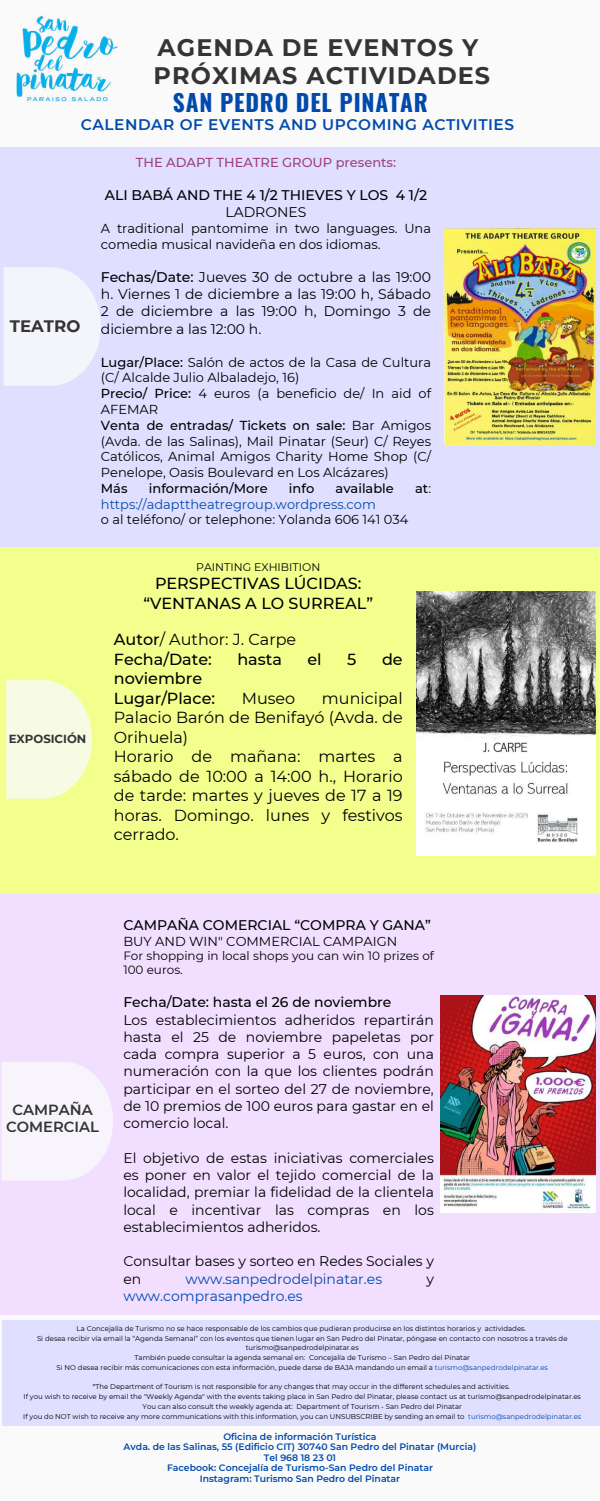
<style>
.page{position:relative;width:600px;height:1501px;background:#fff}
.page>*{position:absolute;margin:0;border:0;box-sizing:border-box;transform-origin:0 0}
.t1{font:700 23.9px/28.5px "Montserrat";letter-spacing:.045em;color:#343434}
.t2{font:700 23.4px "Oswald";letter-spacing:.035em;color:#004aad}
.t3{font:700 16.6px "Montserrat";color:#343434}
.t4{font:16px/19.5px "Montserrat";color:#000}
.t5{font:500 16px/19.5px "Montserrat";color:#000}
.t6{font:600 15.4px "Montserrat";letter-spacing:.035em;color:#004aad}
.t7{font:600 14.7px/17.2px "Montserrat";color:#343434;text-align:center}
.t8{font:14px/17.2px "Montserrat";color:#000;text-align:justify}
.t9{font:500 14px "Montserrat";color:#000}
.t10{font:14px "Montserrat";color:#004aad}
.t11{font:13px/15.8px "Montserrat";color:#000}
.t12{font:13px "Montserrat";color:#004aad}
.t13{font:500 13px "Montserrat";color:#000}
.t14{font:500 13px "Montserrat";color:#9e427a}
.t15{font:12px/14.2px "Montserrat";color:#000}
.t16{font:700 11.7px "Montserrat";color:#343434}
.t17{font:11px "Montserrat";color:#000}
.t18{font:600 9.3px/10.5px "Montserrat";color:#004aad;text-align:center}
.t19{font:7px/9.8px "Montserrat";color:#000;text-align:center}
.s1{font-weight:500}
.s2{font-weight:400}
.s3{color:#004aad}
</style>
<div class="page">
<div style="left:0;top:0;width:600px;height:1500px;background:#fafafa"></div>
<img style="left:16px;top:16px;width:102px;height:86px">
<div style="left:0;top:546px;width:600px;height:348px;background:#f2ff8d"></div>
<svg style="left:6px;top:680px;width:86px;height:119px"></svg>
<img style="left:417px;top:591px;width:178px;height:264px">
<div style="left:2px;top:1320px;width:598px;height:105px;background:#e0dfff"></div>
<div style="left:0;top:147px;width:600px;height:399px;background:#e0dfff"></div>
<svg style="left:3px;top:267px;width:98px;height:119px"></svg>
<img style="left:445px;top:228px;width:151px;height:217px">
<div style="left:0;top:894px;width:600px;height:420px;background:#f2dfff"></div>
<img style="left:440px;top:995px;width:156px;height:216px">
<svg style="left:2px;top:1062px;width:111px;height:118px"></svg>
<h1 class="t1" style="left:154px;top:33px;width:338px">AGENDA DE EVENTOS Y<br>PRÓXIMAS ACTIVIDADES</h1>
<h2 class="t2" style="left:173px;top:84px;width:257px">SAN PEDRO DEL PINATAR</h2>
<h3 class="t6" style="left:81px;top:115px;width:435px">CALENDAR OF EVENTS AND UPCOMING ACTIVITIES</h3>
<h3 class="t3" style="left:10px;top:316px;width:72px">TEATRO</h3>
<h3 class="t16" style="left:9px;top:731px;width:79px">EXPOSICIÓN</h3>
<h3 class="t14" style="left:136px;top:154px;width:262px">THE ADAPT THEATRE GROUP presents:</h3>
<h3 class="t9" style="left:105px;top:186px;width:324px">ALI BABÁ AND THE 4 1/2 THIEVES Y LOS 4 1/2</h3>
<h3 class="t8" style="left:225px;top:204px;width:83px">LADRONES</h3>
<h3 class="t11" style="left:101px;top:220px;width:332px">A traditional pantomime in two languages. Una comedia musical navideña en dos idiomas.</h3>
<h3 class="t8" style="left:101px;top:268px;width:332px"><span class="s1">Fechas/Date:</span> Jueves 30 de octubre a las 19:00 h. Viernes 1 de diciembre a las 19:00 h, Sábado 2 de diciembre a las 19:00 h, Domingo 3 de diciembre a las 12:00 h.</h3>
<p class="t11" style="left:101px;top:354px;width:332px"><span class="s1">Lugar/Place:</span> Salón de actos de la Casa de Cultura (C/ Alcalde Julio Albaladejo, 16)<br><span class="s1">Precio/ Price:</span> 4 euros (a beneficio de/ In aid of AFEMAR<br><span class="s1">Venta de entradas/ Tickets on sale:</span> Bar Amigos (Avda. de las Salinas), Mail Pinatar (Seur) C/ Reyes Católicos, Animal Amigos Charity Home Shop (C/ Penelope, Oasis Boulevard en Los Alcázares)</p>
<h3 class="t13" style="left:101px;top:480px;width:28px">Más</h3>
<h3 class="t13" style="left:149px;top:480px;width:120px">información/More</h3>
<h3 class="t13" style="left:289px;top:480px;width:27px">info</h3>
<h3 class="t13" style="left:336px;top:480px;width:60px">available</h3>
<h3 class="t13" style="left:415px;top:480px;width:17px">at<span class="s2">:</span></h3>
<h3 class="t12" style="left:101px;top:496px;width:276px">https://adapttheatregroup.wordpress.com</h3>
<h3 class="t11" style="left:101px;top:511px;width:309px">o al teléfono/ or telephone: Yolanda 606 141 034</h3>
<h3 class="t17" style="left:196px;top:560px;width:126px">PAINTING EXHIBITION</h3>
<h3 class="t5" style="left:144px;top:573px;width:231px;text-align:center">PERSPECTIVAS LÚCIDAS: “VENTANAS A LO SURREAL”</h3>
<h3 class="t5" style="left:114px;top:629px;width:184px">Autor<span class="s2">/ Author: J. Carpe<br></span>Fecha/Date:</h3>
<h3 class="t5" style="left:237px;top:649px;width:46px">hasta</h3>
<h3 class="t5" style="left:308px;top:649px;width:16px">el</h3>
<h3 class="t5" style="left:347px;top:649px;width:11px">5</h3>
<h3 class="t5" style="left:382px;top:649px;width:22px">de</h3>
<h3 class="t5" style="left:114px;top:668px;width:103px">noviembre<br>Lugar/Place:</h3>
<h3 class="t4" style="left:114px;top:688px;width:290px;text-indent:208px">municipal<br>Palacio Barón de Benifayó (Avda. de<br>Orihuela)<br>Horario de mañana: martes a sábado de 10:00 a 14:00 h., Horario de tarde: martes y jueves de 17 a 19 horas. Domingo. lunes y festivos cerrado.</h3>
<h3 class="t4" style="left:242px;top:688px;width:55px">Museo</h3>
<h3 class="t7" style="left:6px;top:1100px;width:94px">CAMPAÑA<br>COMERCIAL</h3>
<h3 class="t9" style="left:123px;top:916px;width:309px">CAMPAÑA COMERCIAL “COMPRA Y GANA”</h3>
<h3 class="t11" style="left:123px;top:933px;width:276px">BUY AND WIN" COMMERCIAL CAMPAIGN</h3>
<h3 class="t15" style="left:123px;top:948px;width:312px">For shopping in local shops you can win 10 prizes of<br>100 euros.</h3>
<h3 class="t9" style="left:123px;top:993px;width:270px">Fecha/Date: hasta el 26 de noviembre</h3>
<p class="t8" style="left:123px;top:1010px;width:312px">Los establecimientos adheridos repartirán hasta el 25 de noviembre papeletas por cada compra superior a 5 euros, con una numeración con la que los clientes podrán participar en el sorteo del 27 de noviembre, de 10 premios de 100 euros para gastar en el comercio local.</p>
<h3 class="t8" style="left:123px;top:1148px;width:312px">El objetivo de estas iniciativas comerciales es poner en valor el tejido comercial de la localidad, premiar la fidelidad de la clientela local e incentivar las compras en los establecimientos adheridos.</h3>
<h3 class="t8" style="left:123px;top:1252px;width:312px">Consultar bases y sorteo en Redes Sociales y en</h3>
<h3 class="t10" style="left:185px;top:1269px;width:198px">www.sanpedrodelpinatar.es</h3>
<h3 class="t8" style="left:426px;top:1269px;width:9px">y</h3>
<h3 class="t10" style="left:123px;top:1286px;width:181px">www.comprasanpedro.es</h3>
<p class="t19" style="left:37px;top:1323px;width:532px">La Concejalía de Turismo no se hace responsable de los cambios que pudieran producirse en los distintos horarios y actividades.<br>Si desea recibir vía email la “Agenda Semanal” con los eventos que tienen lugar en San Pedro del Pinatar, póngase en contacto con nosotros a través de turismo@sanpedrodelpinatar.es<br>También puede consultar la agenda semanal en: Concejalía de Turismo – San Pedro del Pinatar<br>Si NO desea recibir más comunicaciones con esta información, puede darse de BAJA mandando un email a <span class="s3">turismo@sanpedrodelpinatar.es</span></p>
<p class="t19" style="left:23px;top:1381px;width:560px">*The Department of Tourism is not responsible for any changes that may occur in the different schedules and activities.<br>If you wish to receive by email the "Weekly Agenda" with the events taking place in San Pedro del Pinatar, please contact us at turismo@sanpedrodelpinatar.es You can also consult the weekly agenda at: Department of Tourism - San Pedro del Pinatar<br>If you do NOT wish to receive any more communications with this information, you can UNSUBSCRIBE by sending an email to <span class="s3">turismo@sanpedrodelpinatar.es</span></p>
<h3 class="t18" style="left:124px;top:1430px;width:354px">Oficina de información Turística<br>Avda. de las Salinas, 55 (Edificio CIT) 30740 San Pedro del Pinatar (Murcia)<br>Tel 968 18 23 01<br>Facebook: Concejalía de Turismo-San Pedro del Pinatar<br>Instagram: Turismo San Pedro del Pinatar</h3>
</div>
